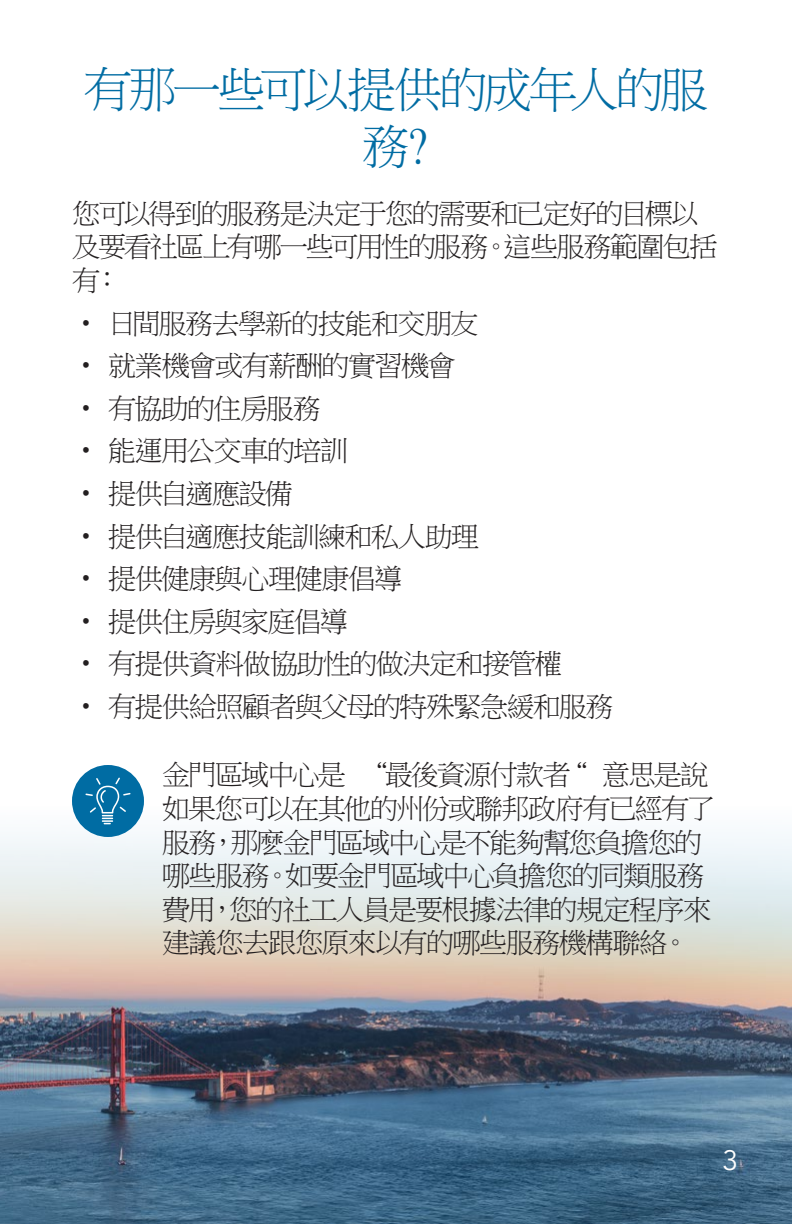
<style>
.page{position:relative;width:792px;height:1224px;background:#fff}
.page>*{position:absolute;margin:0;border:0;box-sizing:border-box;transform-origin:0 0}
.t1{font:48px/57.6px "Ming Li U";letter-spacing:-.07em;color:#006ca3;text-align:center}
.t2{font:28px/33.6px "Ming Li U";letter-spacing:-.055em;color:#231f20}
.t3{font:28px "Avenir";color:#fff}
</style>
<div class="page">
<img style="left:0;top:807px;width:792px;height:417px">
<div style="left:72px;top:765px;width:72px;height:72px;background:#006ca3;border-radius:50%"></div>
<svg style="left:85px;top:778px;width:46px;height:46px"></svg>
<h1 class="t1" style="left:84px;top:60px;width:626px">有那一些可以提供的成年人的服務?</h1>
<p class="t2" style="left:72px;top:197px;width:647px">您可以得到的服務是決定于您的需要和已定好的目標以及要看社區上有哪一些可用性的服務。這些服務範圍包括有：</p>
<p class="t2" style="left:72px;top:306px;width:408px">• 日間服務去學新的技能和交朋友</p>
<p class="t2" style="left:72px;top:349px;width:385px">• 就業機會或有薪酬的實習機會</p>
<p class="t2" style="left:72px;top:392px;width:250px">• 有協助的住房服務</p>
<p class="t2" style="left:72px;top:434px;width:278px">• 能運用公交車的培訓</p>
<p class="t2" style="left:72px;top:477px;width:222px">• 提供自適應設備</p>
<p class="t2" style="left:72px;top:519px;width:409px">• 提供自適應技能訓練和私人助理</p>
<p class="t2" style="left:72px;top:562px;width:332px">• 提供健康與心理健康倡導</p>
<p class="t2" style="left:72px;top:605px;width:277px">• 提供住房與家庭倡導</p>
<p class="t2" style="left:72px;top:647px;width:492px">• 有提供資料做協助性的做決定和接管權</p>
<p class="t2" style="left:72px;top:690px;width:543px">• 有提供給照顧者與父母的特殊緊急緩和服務</p>
<p class="t2" style="left:162px;top:758px;width:555px">金門區域中心是 “最後資源付款者“ 意思是說如果您可以在其他的州份或聯邦政府有已經有了服務，那麽金門區域中心是不能夠幫您負擔您的哪些服務。如要金門區域中心負擔您的同類服務費用，您的社工人員是要根據法律的規定程序來建議您去跟您原來以有的哪些服務機構聯絡。</p>
<p class="t3" style="left:722px;top:1144px;width:17px">3</p>
</div>
